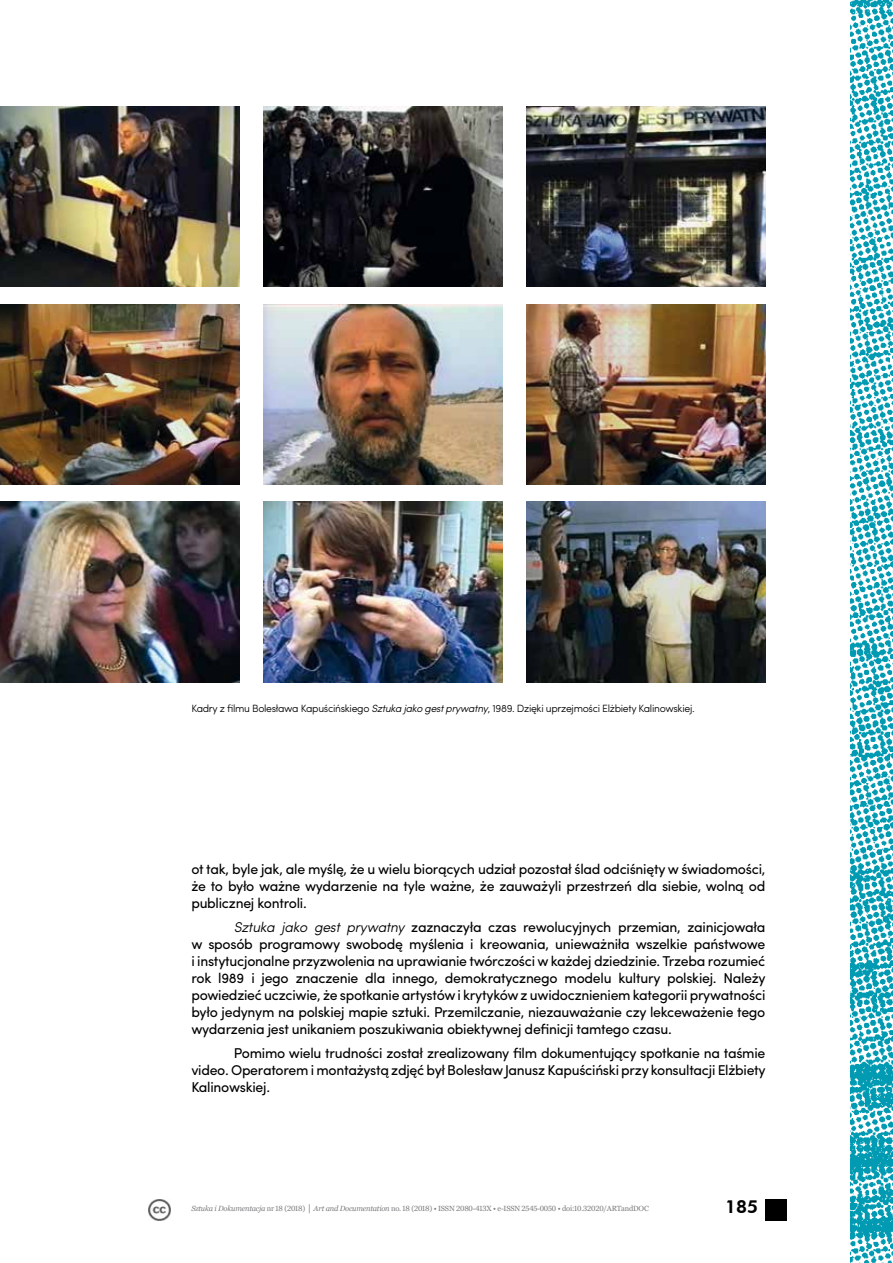
<style>
.page{position:relative;width:893px;height:1263px;background:#fff}
.page>*{position:absolute;margin:0;border:0;box-sizing:border-box;transform-origin:0 0}
.t1{font:800 18px "Futura BT";color:#000}
.t2{font:14.25px/17.1px "Sofia Pro";letter-spacing:-.02em;color:#000;text-align:justify}
.t3{font:300 10.5px "Sofia Pro";letter-spacing:-.03em;color:#000}
.t4{font:7.5px "Georgia";letter-spacing:-.025em;color:#7b7c7e}
.s1{font-style:italic}
.s2{font-weight:300;font-style:italic}
</style>
<div class="page">
<img style="left:850px;top:0;width:43px;height:1263px">
<div style="left:765px;top:1199px;width:22px;height:21px;background:#000"></div>
<img style="left:149px;top:1199px;width:21px;height:21px">
<img style="left:0;top:106px;width:239px;height:181px">
<img style="left:263px;top:106px;width:239px;height:181px">
<img style="left:526px;top:106px;width:239px;height:181px">
<img style="left:0;top:304px;width:239px;height:181px">
<img style="left:0;top:502px;width:239px;height:180px">
<img style="left:263px;top:304px;width:239px;height:181px">
<img style="left:263px;top:502px;width:239px;height:181px">
<img style="left:526px;top:304px;width:239px;height:181px">
<img style="left:526px;top:502px;width:239px;height:180px">
<p class="t3" style="left:191px;top:700px;width:505px">Kadry z filmu Bolesława Kapuścińskiego <span class="s1">Sztuka jako gest prywatny</span>, 1989. Dzięki uprzejmości Elżbiety Kalinowskiej.</p>
<p class="t2" style="left:191px;top:859px;width:576px">ot tak, byle jak, ale myślę, że u wielu biorących udział pozostał ślad odciśnięty w świadomości, że to było ważne wydarzenie na tyle ważne, że zauważyli przestrzeń dla siebie, wolną od publicznej kontroli.</p>
<p class="t2" style="left:191px;top:917px;width:576px;text-indent:43px"><span class="s2">Sztuka jako gest prywatny</span> zaznaczyła czas rewolucyjnych przemian, zainicjowała w sposób programowy swobodę myślenia i kreowania, unieważniła wszelkie państwowe i instytucjonalne przyzwolenia na uprawianie twórczości w każdej dziedzinie. Trzeba rozumieć rok l989 i jego znaczenie dla innego, demokratycznego modelu kultury polskiej. Należy powiedzieć uczciwie, że spotkanie artystów i krytyków z uwidocznieniem kategorii prywatności było jedynym na polskiej mapie sztuki. Przemilczanie, niezauważanie czy lekceważenie tego wydarzenia jest unikaniem poszukiwania obiektywnej definicji tamtego czasu.</p>
<p class="t2" style="left:191px;top:1043px;width:576px;text-indent:43px">Pomimo wielu trudności został zrealizowany film dokumentujący spotkanie na taśmie video. Operatorem i montażystą zdjęć był Bolesław Janusz Kapuściński przy konsultacji Elżbiety Kalinowskiej.</p>
<p class="t4" style="left:191px;top:1204px;width:459px"><span class="s1">Sztuka i Dokumentacja</span> nr 18 (2018) <span class="s1">│ Art and Documentation</span> no. 18 (2018) • ISSN 2080-413X • e-ISSN 2545-0050 • doi:10.32020/ARTandDOC</p>
<p class="t1" style="left:725px;top:1195px;width:35px">185</p>
</div>
